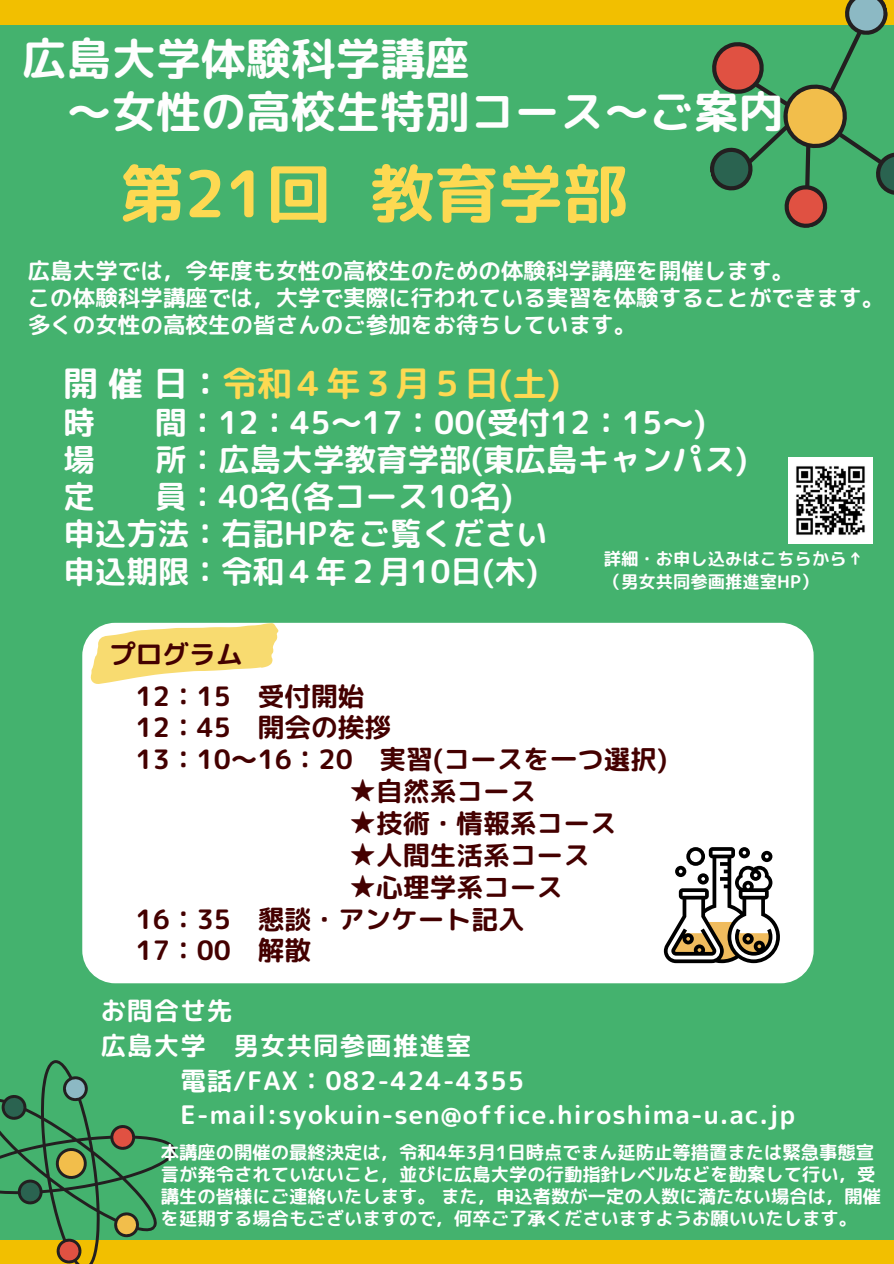
<style>
.page{position:relative;width:894px;height:1264px;background:#fff}
.page>*{position:absolute;margin:0;border:0;box-sizing:border-box;transform-origin:0 0}
.t1{font:64.2px "rounded mplus 1 p bold";color:#fdd952}
.t2{font:44.7px "rounded mplus 1 p bold";color:#fefefe}
.t3{font:34.5px "rounded mplus 1 p bold";color:#fdd952}
.t4{font:31.5px "rounded mplus 1 p bold";color:#fefefe}
.t5{font:26.7px "rounded mplus 1 p bold";color:#400}
.t6{font:25.5px "rounded mplus 1 p bold";letter-spacing:.04em;color:#fff}
.t7{font:22.5px "rounded mplus 1 p bold";color:#fefefe}
.t8{font:18.3px/21.8px "rounded mplus 1 p bold";color:#fefefe}
.t9{font:17.4px "rounded mplus 1 p bold";color:#fefefe}
.s1{color:#fefefe}
</style>
<div class="page">
<div style="left:0;top:0;width:893px;height:1263px;background:#44b26e"></div>
<div style="left:0;top:1240px;width:893px;height:23px;background:#f2bf00"></div>
<div style="left:0;top:0;width:893px;height:24px;background:#f2bf00"></div>
<svg style="left:678px;top:0;width:215px;height:228px"></svg>
<svg style="left:0;top:1060px;width:175px;height:203px"></svg>
<div style="left:82px;top:623px;width:731px;height:360px;background:#fff;border-radius:33px"></div>
<svg style="left:89px;top:623px;width:190px;height:61px"></svg>
<svg style="left:663px;top:847px;width:116px;height:116px"></svg>
<img style="left:788px;top:457px;width:84px;height:86px">
<p class="t2" style="left:22px;top:27px;width:449px">広島大学体験科学講座</p>
<p class="t2" style="left:67px;top:80px;width:718px">～女性の高校生特別コース～ご案内</p>
<p class="t1" style="left:120px;top:148px;width:508px">第21回 教育学部</p>
<p class="t7" style="left:28px;top:255px;width:767px">広島大学では，今年度も女性の高校生のための体験科学講座を開催します。</p>
<p class="t7" style="left:28px;top:282px;width:857px">この体験科学講座では，大学で実際に行われている実習を体験することができます。</p>
<p class="t7" style="left:28px;top:309px;width:610px">多くの女性の高校生の皆さんのご参加をお待ちしています。</p>
<p class="t3" style="left:63px;top:358px;width:498px"><span class="s1">開催日：</span>令和４年３月５日(土)</p>
<p class="t4" style="left:63px;top:400px;width:33px">時</p>
<p class="t4" style="left:155px;top:400px;width:552px">間：12：45～17：00(受付12：15～)</p>
<p class="t4" style="left:63px;top:437px;width:33px">場</p>
<p class="t4" style="left:155px;top:437px;width:594px">所：広島大学教育学部(東広島キャンパス)</p>
<p class="t4" style="left:63px;top:474px;width:33px">定</p>
<p class="t4" style="left:155px;top:474px;width:359px">員：40名(各コース10名)</p>
<p class="t4" style="left:63px;top:511px;width:486px">申込方法：右記HPをご覧ください</p>
<p class="t4" style="left:63px;top:548px;width:476px">申込期限：令和４年２月10日(木)</p>
<p class="t9" style="left:603px;top:546px;width:262px">詳細・お申し込みはこちらから↑</p>
<p class="t9" style="left:603px;top:569px;width:216px">（男女共同参画推進室HP）</p>
<p class="t5" style="left:109px;top:635px;width:135px">プログラム</p>
<p class="t5" style="left:136px;top:676px;width:230px">12：15 受付開始</p>
<p class="t5" style="left:136px;top:708px;width:257px">12：45 開会の挨拶</p>
<p class="t5" style="left:136px;top:740px;width:533px">13：10～16：20 実習(コースを一つ選択)</p>
<p class="t5" style="left:349px;top:772px;width:188px">★自然系コース</p>
<p class="t5" style="left:349px;top:804px;width:268px">★技術・情報系コース</p>
<p class="t5" style="left:349px;top:836px;width:242px">★人間生活系コース</p>
<p class="t5" style="left:349px;top:868px;width:215px">★心理学系コース</p>
<p class="t5" style="left:136px;top:899px;width:390px">16：35 懇談・アンケート記入</p>
<p class="t5" style="left:136px;top:931px;width:177px">17：00 解散</p>
<p class="t6" style="left:101px;top:992px;width:133px">お問合せ先</p>
<p class="t6" style="left:101px;top:1027px;width:372px">広島大学 男女共同参画推進室</p>
<p class="t6" style="left:180px;top:1062px;width:345px">電話/FAX：082-424-4355</p>
<p class="t6" style="left:180px;top:1096px;width:616px">E-mail:syokuin-sen@office.hiroshima-u.ac.jp</p>
<p class="t8" style="left:161px;top:1141px;width:721px">本講座の開催の最終決定は，令和4年3月1日時点でまん延防止等措置または緊急事態宣言が発令されていないこと，並びに広島大学の行動指針レベルなどを勘案して行い，受講生の皆様にご連絡いたします。また，申込者数が一定の人数に満たない場合は，開催を延期する場合もございますので，何卒ご了承くださいますようお願いいたします。</p>
</div>
